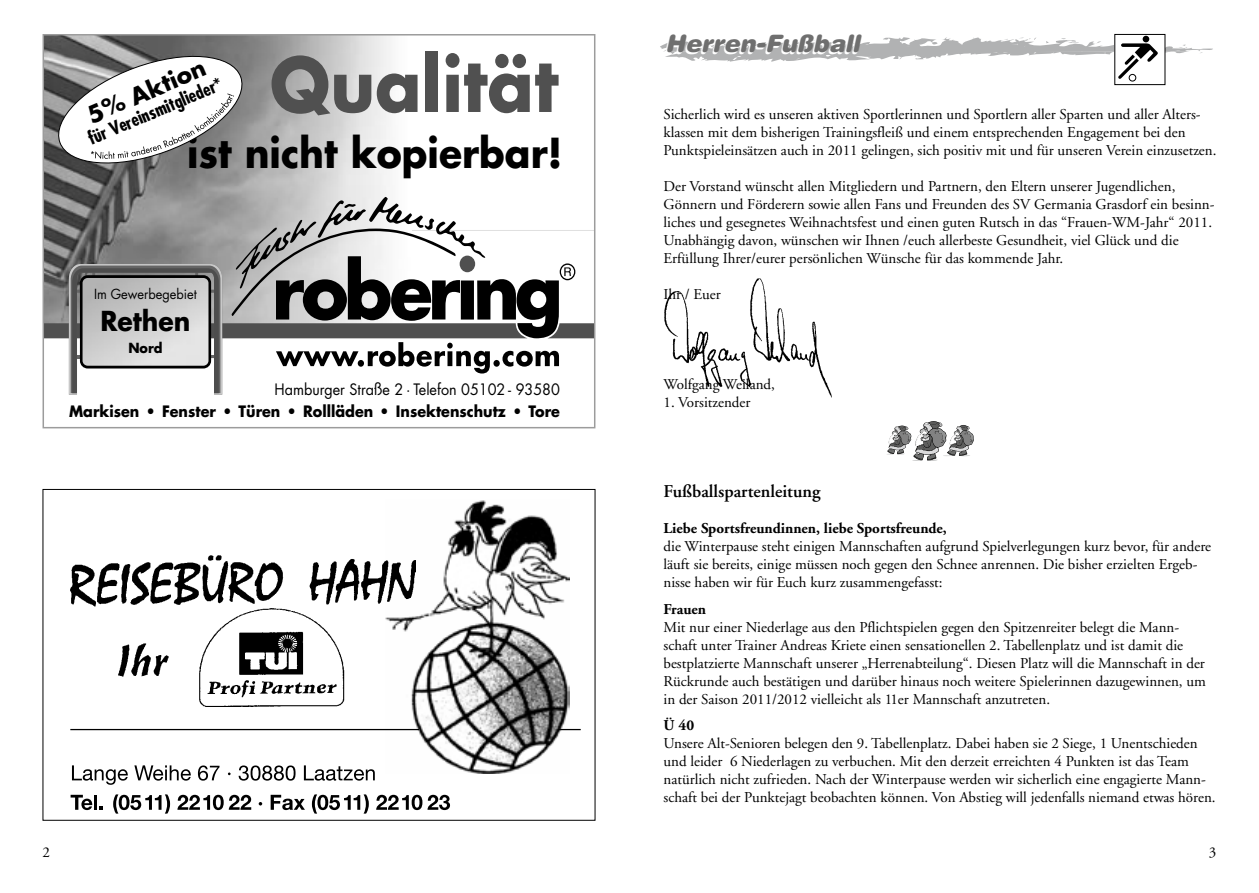
<style>
.page{position:relative;width:1259px;height:893px;background:#fff}
.page>*{position:absolute;margin:0;border:0;box-sizing:border-box;transform-origin:0 0}
.t1{font:72.6px "Futura Bold OV JKWKOA";color:#505050;scale:.94 1}
.t2{font:40.2px "Futura Bold OV JKWKOA";color:#000;scale:.94 1}
.t3{font:26.7px "Futura Bold OV JKWKOA";color:#000;scale:.94 1}
.t4{font:italic 900 24px "Helvetica Rounded";color:#6f6f6f}
.t5{font:700 23.1px "Futura";color:#000}
.t6{font:700 condensed 18.15px "Futura";color:#000}
.t7{font:600 18px "Adobe Garamond";color:#000}
.t8{font:15.3px "Futura Bold OV JKWKOA";color:#000;scale:.94 1}
.t9{font:15.3px "Futura Book OV KKWKOA";color:#000;scale:.94 1}
.t10{font:15px/18px "Adobe Garamond";color:#000}
.t11{font:700 15px "Adobe Garamond";color:#000}
.t12{font:13.5px "Futura Book OV KKWKOA";color:#000;scale:.94 1}
.t13{font:13.5px "Futura Bold OV JKWKOA";color:#000;scale:.94 1}
.s1{font-family:"Futura Bold OV TKWKOA"}
</style>
<div class="page">
<svg style="left:660px;top:35px;width:553px;height:45px"></svg>
<div style="left:1128px;top:74px;width:8px;height:7px;border:1px solid #000;border-radius:50%"></div>
<div style="left:1114px;top:34px;width:51px;height:51px;border:1px solid #000"></div>
<img style="left:664px;top:278px;width:168px;height:120px">
<svg style="left:887px;top:421px;width:87px;height:40px"></svg>
<img style="left:385px;top:500px;width:184px;height:274px">
<svg style="left:71px;top:795px;width:21px;height:15px"></svg>
<hr style="left:94px;top:795px;width:3px;height:15px;background:#000">
<svg style="left:100px;top:806px;width:3px;height:4px"></svg>
<svg style="left:113px;top:794px;width:57px;height:20px"></svg>
<svg style="left:177px;top:795px;width:74px;height:15px"></svg>
<svg style="left:271px;top:795px;width:34px;height:15px"></svg>
<svg style="left:312px;top:794px;width:57px;height:20px"></svg>
<svg style="left:376px;top:795px;width:74px;height:15px"></svg>
<svg style="left:72px;top:765px;width:56px;height:20px"></svg>
<svg style="left:134px;top:765px;width:57px;height:16px"></svg>
<svg style="left:198px;top:765px;width:21px;height:16px"></svg>
<svg style="left:239px;top:765px;width:56px;height:16px"></svg>
<svg style="left:304px;top:765px;width:71px;height:16px"></svg>
<img style="left:70px;top:555px;width:345px;height:152px">
<hr style="left:70px;top:729px;width:349px;height:1px;background:#000">
<svg style="left:558px;top:729px;width:23px;height:1px"></svg>
<svg style="left:42px;top:34px;width:554px;height:395px"></svg>
<svg style="left:50px;top:48px;width:199px;height:123px"></svg>
<h1 class="t1" style="left:270px;top:34px;width:308px">Qualität</h1>
<h3 class="t5" style="left:82px;top:101px;width:128px;rotate:-23deg">5% Aktion</h3>
<p class="t6" style="left:84px;top:128px;width:145px;rotate:-23deg">für Vereinsmitglieder*</p>
<h2 class="t2" style="left:187px;top:124px;width:400px">ist nicht kopierbar!</h2>
<p class="t12" style="left:94px;top:285px;width:111px">Im Gewerbegebiet</p>
<h3 class="t3" style="left:100px;top:303px;width:97px">Rethen</h3>
<p class="t13" style="left:128px;top:338px;width:38px">Nord</p>
<p class="t9" style="left:274px;top:379px;width:305px">Hamburger Straße 2 · Telefon 05102 - 93580</p>
<p class="t8" style="left:69px;top:401px;width:524px">Markisen <span class="s1">•</span> Fenster <span class="s1">•</span> Türen <span class="s1">•</span> Rollläden <span class="s1">•</span> Insektenschutz <span class="s1">•</span> Tore</p>
<h3 class="t4" style="left:665px;top:28px;width:196px">Herren-Fußball</h3>
<p class="t10" style="left:663px;top:106px;width:554px">Sicherlich wird es unseren aktiven Sportlerinnen und Sportlern aller Sparten und aller Alters&shy;klassen mit dem bisherigen Trainingsfleiß und einem entsprechenden Engagement bei den<br>Punktspieleinsätzen auch in 2011 gelingen, sich positiv mit und für unseren Verein einzusetzen.</p>
<p class="t10" style="left:663px;top:178px;width:552px">Der Vorstand wünscht allen Mitgliedern und Partnern, den Eltern unserer Jugendlichen, Gönnern und Förderern sowie allen Fans und Freunden des SV Germania Grasdorf ein besinn&shy;liches und gesegnetes Weihnachtsfest und einen guten Rutsch in das “Frauen-WM-Jahr“ 2011.<br>Unabhängig davon, wünschen wir Ihnen /euch allerbeste Gesundheit, viel Glück und die Erfüllung Ihrer/eurer persönlichen Wünsche für das kommende Jahr.</p>
<p class="t10" style="left:663px;top:286px;width:59px">Ihr / Euer</p>
<p class="t10" style="left:663px;top:376px;width:113px">Wolfgang Weiland,</p>
<p class="t10" style="left:663px;top:394px;width:88px">1. Vorsitzender</p>
<p class="t7" style="left:663px;top:481px;width:158px">Fußballspartenleitung</p>
<p class="t11" style="left:663px;top:520px;width:285px">Liebe Sportsfreundinnen, liebe Sportsfreunde,</p>
<p class="t10" style="left:663px;top:538px;width:549px">die Winterpause steht einigen Mannschaften aufgrund Spielverlegungen kurz bevor, für andere läuft sie bereits, einige müssen noch gegen den Schnee anrennen. Die bisher erzielten Ergeb&shy;nisse haben wir für Euch kurz zusammengefasst:</p>
<p class="t11" style="left:663px;top:601px;width:44px">Frauen</p>
<p class="t10" style="left:663px;top:618px;width:544px">Mit nur einer Niederlage aus den Pflichtspielen gegen den Spitzenreiter belegt die Mann&shy;schaft unter Trainer Andreas Kriete einen sensationellen 2. Tabellenplatz und ist damit die bestplatzierte Mannschaft unserer „Herrenabteilung“. Diesen Platz will die Mannschaft in der Rückrunde auch bestätigen und darüber hinaus noch weitere Spielerinnen dazugewinnen, um in der Saison 2011/2012 vielleicht als 11er Mannschaft anzutreten.</p>
<p class="t11" style="left:663px;top:717px;width:32px">Ü 40</p>
<p class="t10" style="left:663px;top:735px;width:553px">Unsere Alt-Senioren belegen den 9. Tabellenplatz. Dabei haben sie 2 Siege, 1 Unentschieden und leider 6 Niederlagen zu verbuchen. Mit den derzeit erreichten 4 Punkten ist das Team natürlich nicht zufrieden. Nach der Winterpause werden wir sicherlich eine engagierte Mann&shy;schaft bei der Punktejagt beobachten können. Von Abstieg will jedenfalls niemand etwas hören.</p>
<p class="t10" style="left:43px;top:844px;width:9px">2</p>
<p class="t10" style="left:1209px;top:844px;width:9px">3</p>
</div>
